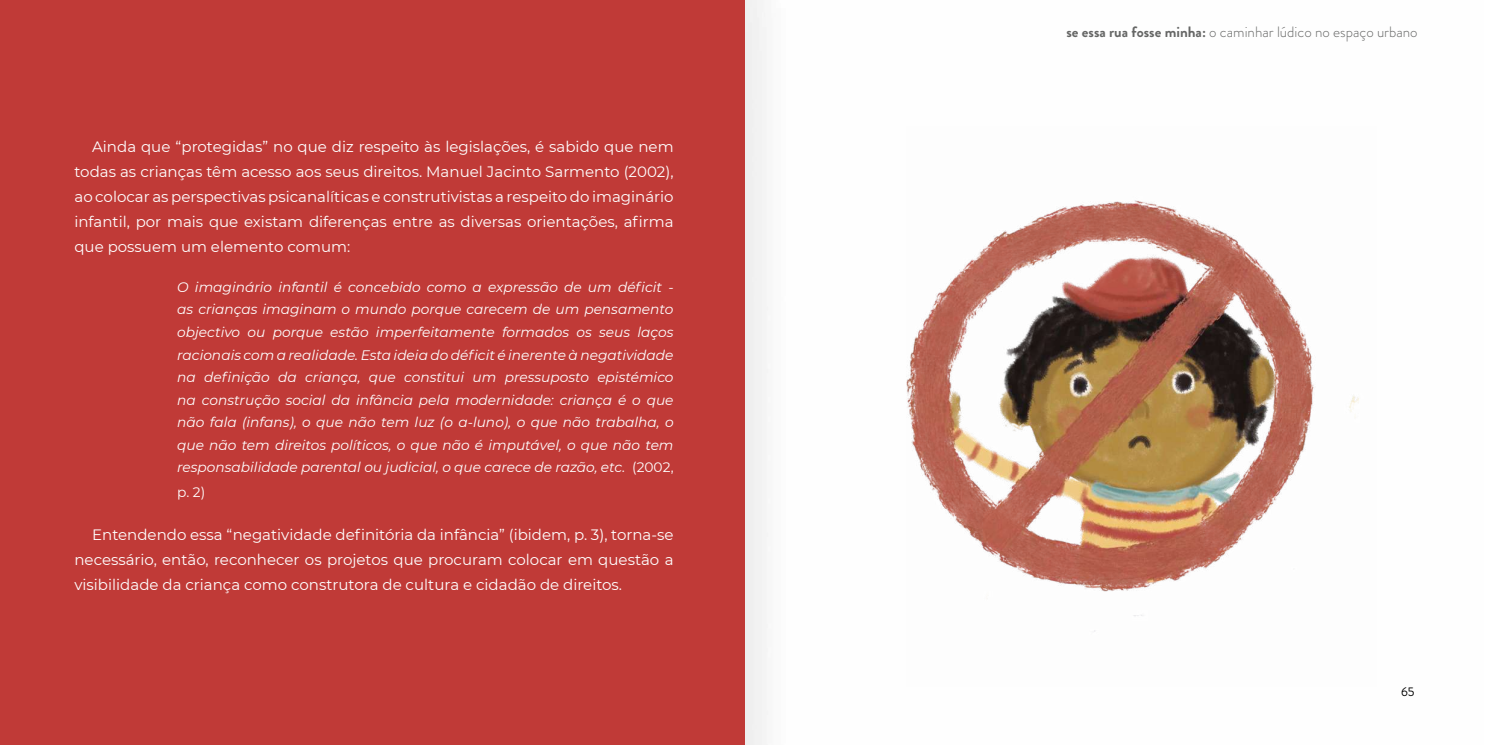
<style>
.page{position:relative;width:1489px;height:745px;background:#fff}
.page>*{position:absolute;margin:0;border:0;box-sizing:border-box;transform-origin:0 0}
.t1{font:15px/25px "Montserrat";color:#fff;text-align:justify}
.t2{font:300 15px "Brandon Grotesque";color:#666766}
.t3{font:italic 13.75px/22.5px "Montserrat";color:#fff;text-align:justify}
.t4{font:13.75px "Montserrat";color:#fff}
.t5{font:12.5px "Brandon Grotesque";color:#000}
.s1{font-style:normal}
.s2{font-weight:700}
</style>
<div class="page">
<img style="left:744px;top:0;width:24px;height:744px">
<div style="left:0;top:0;width:744px;height:744px;background:#c03a37"></div>
<img style="left:906px;top:200px;width:453px;height:432px">
<p class="t1" style="left:74px;top:133px;width:600px;text-indent:18px">Ainda que “protegidas” no que diz respeito às legislações, é sabido que nem todas as crianças têm acesso aos seus direitos. Manuel Jacinto Sarmento (2002), ao colocar as perspectivas psicanalíticas e construtivistas a respeito do imaginário infantil, por mais que existam diferenças entre as diversas orientações, afirma que possuem um elemento comum:</p>
<p class="t3" style="left:177px;top:275px;width:498px">O imaginário infantil é concebido como a expressão de um déficit - as crianças imaginam o mundo porque carecem de um pensamento objectivo ou porque estão imperfeitamente formados os seus laços racionais com a realidade. Esta ideia do déficit é inerente à negatividade na definição da criança, que constitui um pressuposto epistémico na construção social da infância pela modernidade: criança é o que não fala (infans), o que não tem luz (o a-luno), o que não trabalha, o que não tem direitos políticos, o que não é imputável, o que não tem responsabilidade parental ou judicial, o que carece de razão, etc. <span class="s1">(2002,</span></p>
<p class="t4" style="left:177px;top:482px;width:29px">p. 2)</p>
<p class="t1" style="left:74px;top:521px;width:600px;text-indent:18px">Entendendo essa “negatividade definitória da infância” (ibidem, p. 3), torna-se necessário, então, reconhecer os projetos que procuram colocar em questão a visibilidade da criança como construtora de cultura e cidadão de direitos.</p>
<p class="t2" style="left:1066px;top:22px;width:353px"><span class="s2">se essa rua fosse minha:</span> o caminhar lúdico no espaço urbano</p>
<p class="t5" style="left:1400px;top:682px;width:15px">65</p>
</div>
